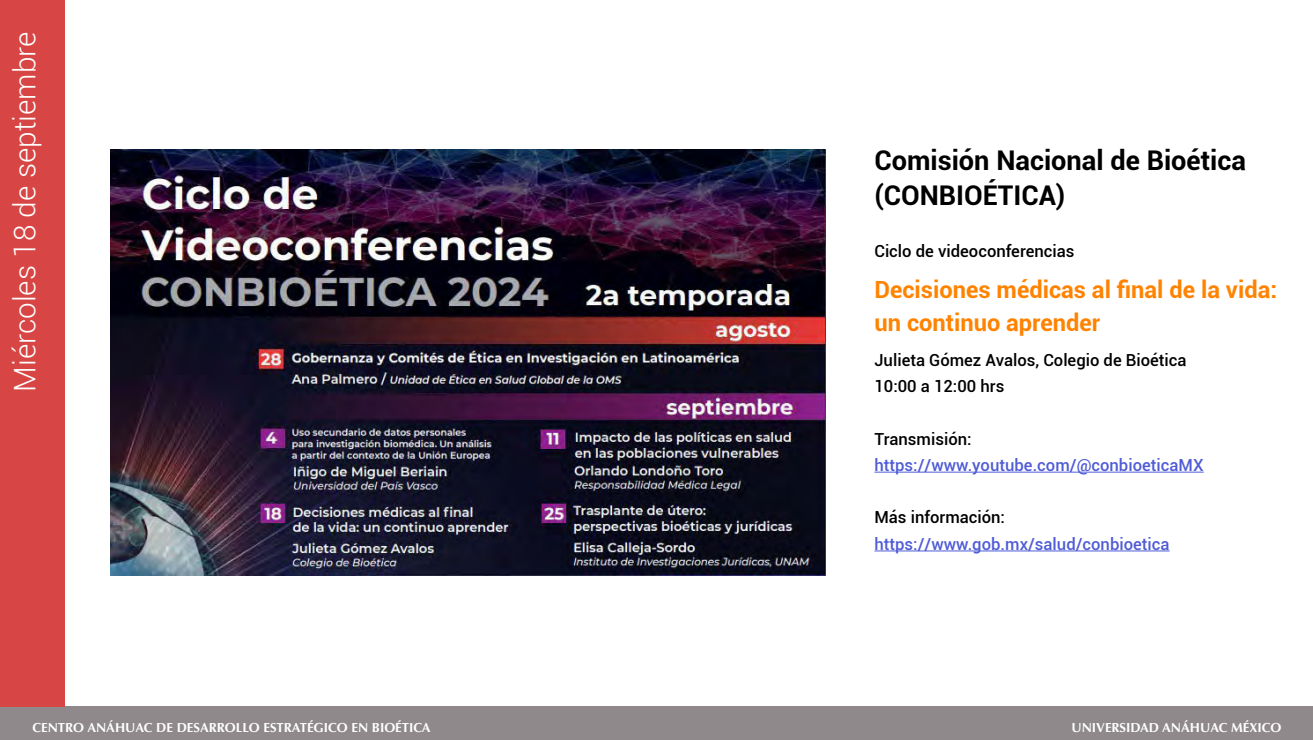
<style>
.page{position:relative;width:1313px;height:740px;background:#fff}
.page>*{position:absolute;margin:0;border:0;box-sizing:border-box;transform-origin:0 0}
.t1{font:300 29.75px "Roboto";color:#fff}
.t2{font:700 27.12px/35px "Roboto";color:#000}
.t3{font:700 23.62px/32.4px "Roboto";color:#ff8300}
.t4{font:500 16.62px/26.2px "Roboto";color:#000}
.t5{font:500 16.62px "Roboto";color:#4f5cd6}
.t6{font:700 13.12px "Optima";color:#fff}
</style>
<div class="page">
<div style="left:0;top:706px;width:1312px;height:33px;background:#8f898b"></div>
<div style="left:0;top:0;width:65px;height:706px;background:#d74644"></div>
<img style="left:110px;top:149px;width:715px;height:426px">
<hr style="left:874px;top:471px;width:329px;height:1px;background:#4f5cd6">
<hr style="left:874px;top:550px;width:295px;height:1px;background:#4f5cd6">
<h1 class="t1" style="left:4px;top:392px;width:362px;rotate:-90deg">Miércoles 18 de septiembre</h1>
<h2 class="t2" style="left:874px;top:141px;width:373px">Comisión Nacional de Bioética (CONBIOÉTICA)</h2>
<p class="t4" style="left:874px;top:237px;width:201px">Ciclo de videoconferencias</p>
<h3 class="t3" style="left:874px;top:273px;width:404px">Decisiones médicas al final de la vida: un continuo aprender</h3>
<p class="t4" style="left:874px;top:346px;width:314px">Julieta Gómez Avalos, Colegio de Bioética<br>10:00 a 12:00 hrs</p>
<p class="t4" style="left:874px;top:425px;width:99px">Transmisión:</p>
<p class="t5" style="left:874px;top:453px;width:331px">https://www.youtube.com/@conbioeticaMX</p>
<p class="t4" style="left:874px;top:503px;width:132px">Más información:</p>
<p class="t5" style="left:874px;top:532px;width:297px">https://www.gob.mx/salud/conbioetica</p>
<p class="t6" style="left:32px;top:719px;width:399px">CENTRO ANÁHUAC DE DESARROLLO ESTRATÉGICO EN BIOÉTICA</p>
<p class="t6" style="left:1071px;top:719px;width:211px">UNIVERSIDAD ANÁHUAC MÉXICO</p>
</div>
